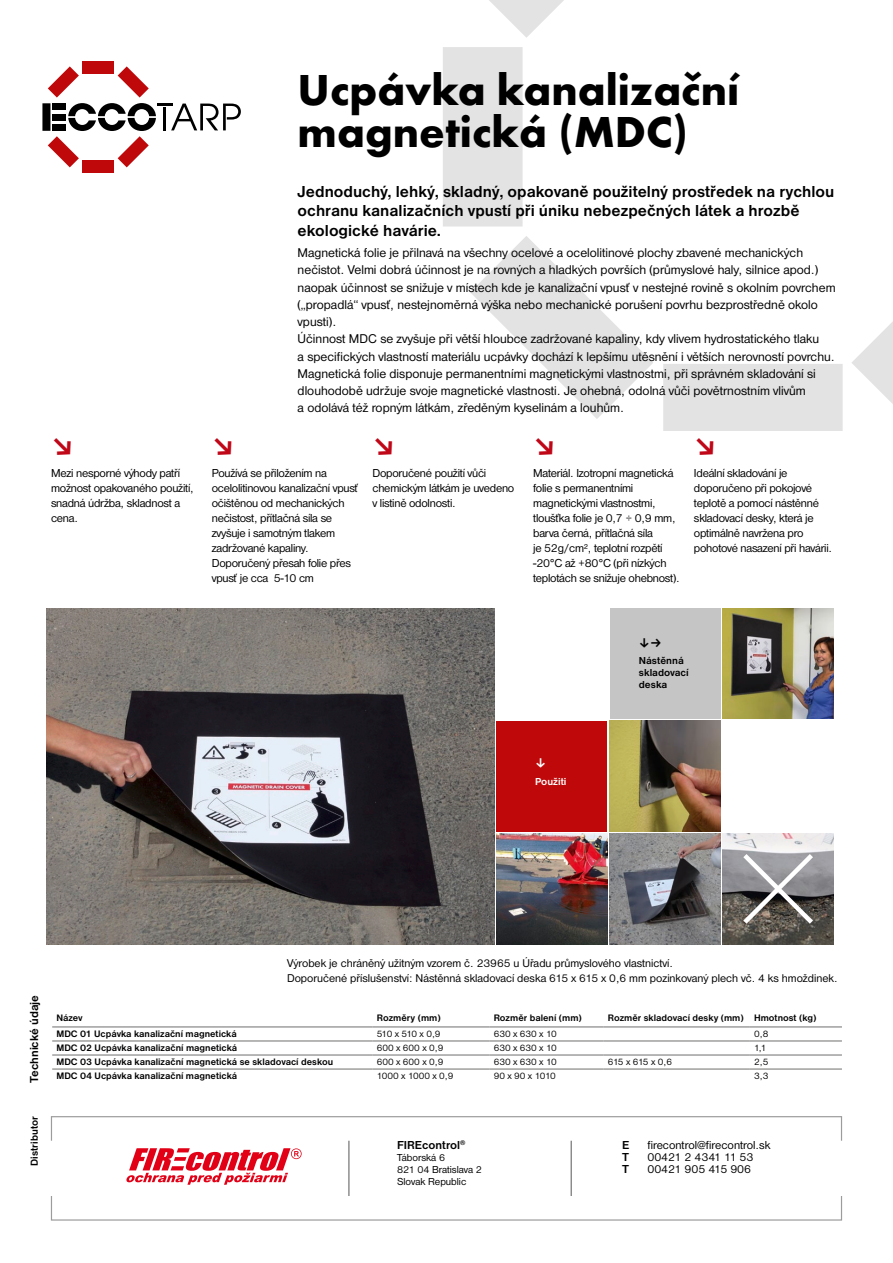
<style>
.page{position:relative;width:893px;height:1263px;background:#fff}
.page>*{position:absolute;margin:0;border:0;box-sizing:border-box;transform-origin:0 0}
.titulek{font:700 45px/42px "Futura TOT";color:#000}
.odrazky_sipky{font:33.75px "FF Dingbats Arrows One";color:#c00718}
.perex{font:700 16.5px/19.5px "Nimbus Sans DOT";color:#000}
.text{font:13.2px/17.2px "Nimbus Sans DOT";color:#000}
.odrazky{font:12px/15px "Nimbus Sans DOT";letter-spacing:-.02em;color:#000}
.odrazky-2{font:12px "Nimbus Sans DOT";color:#000}
.titulek_tech_udaje{font:700 12px "Nimbus Sans DOT";color:#000}
.poznamka{font:11.7px "Nimbus Sans DOT";color:#000}
.t1{font:10.5px/12px "Nimbus Sans DOT";color:#000}
.popisky{font:700 10.5px/12px "Nimbus Sans DOT";color:#000}
.popisky-2{font:700 10.5px "Nimbus Sans DOT";color:#fff}
.tabulka_text_bold{font:700 9.75px "Nimbus Sans DOT";color:#000}
.tabulka_text{font:9.75px "Nimbus Sans DOT";color:#000}
.tabulka_text_zahlavi{font:700 9.75px "Nimbus Sans DOT";color:#000}
</style>
<div class="page">
<div style="left:51px;top:1116px;width:791px;height:25px;border:1px solid #9c9c9c"></div>
<div style="left:51px;top:1195px;width:791px;height:25px;border:1px solid #9c9c9c"></div>
<svg style="left:126px;top:1148px;width:176px;height:37px"></svg>
<hr style="left:348px;top:1141px;width:1px;height:55px;background:#565655">
<hr style="left:571px;top:1141px;width:1px;height:55px;background:#565655">
<div style="left:448px;top:52px;width:70px;height:170px;background:#e3e3e3"></div>
<div style="left:443px;top:47px;width:80px;height:179px;border:10px solid #e3e3e3"></div>
<svg style="left:470px;top:236px;width:423px;height:195px"></svg>
<svg style="left:489px;top:0;width:75px;height:38px"></svg>
<img style="left:47px;top:608px;width:448px;height:336px">
<img style="left:723px;top:608px;width:110px;height:111px">
<div style="left:610px;top:608px;width:110px;height:111px;background:#c5c5c6"></div>
<div style="left:497px;top:721px;width:110px;height:110px;background:#bf0809"></div>
<img style="left:610px;top:721px;width:110px;height:110px">
<img style="left:610px;top:833px;width:110px;height:111px">
<img style="left:497px;top:833px;width:110px;height:111px">
<hr style="left:52px;top:1026px;width:321px;height:1px;background:#6f6f6e">
<hr style="left:373px;top:1026px;width:116px;height:1px;background:#6f6f6e">
<hr style="left:489px;top:1026px;width:115px;height:1px;background:#6f6f6e">
<hr style="left:604px;top:1026px;width:146px;height:1px;background:#6f6f6e">
<hr style="left:750px;top:1026px;width:92px;height:1px;background:#6f6f6e">
<hr style="left:52px;top:1040px;width:321px;height:1px;background:#6f6f6e">
<hr style="left:373px;top:1040px;width:116px;height:1px;background:#6f6f6e">
<hr style="left:489px;top:1040px;width:115px;height:1px;background:#6f6f6e">
<hr style="left:604px;top:1040px;width:146px;height:1px;background:#6f6f6e">
<hr style="left:750px;top:1040px;width:92px;height:1px;background:#6f6f6e">
<hr style="left:52px;top:1055px;width:321px;height:1px;background:#6f6f6e">
<hr style="left:373px;top:1055px;width:116px;height:1px;background:#6f6f6e">
<hr style="left:489px;top:1055px;width:115px;height:1px;background:#6f6f6e">
<hr style="left:604px;top:1055px;width:146px;height:1px;background:#6f6f6e">
<hr style="left:750px;top:1055px;width:92px;height:1px;background:#6f6f6e">
<hr style="left:52px;top:1069px;width:321px;height:1px;background:#6f6f6e">
<hr style="left:373px;top:1069px;width:116px;height:1px;background:#6f6f6e">
<hr style="left:489px;top:1069px;width:115px;height:1px;background:#6f6f6e">
<hr style="left:604px;top:1069px;width:146px;height:1px;background:#6f6f6e">
<hr style="left:750px;top:1069px;width:92px;height:1px;background:#6f6f6e">
<img style="left:723px;top:833px;width:110px;height:111px">
<svg style="left:738px;top:849px;width:80px;height:79px;background:#8b8989"></svg>
<div style="left:83px;top:61px;width:31px;height:13px;background:#bf0809"></div>
<div style="left:83px;top:160px;width:31px;height:13px;background:#bf0809"></div>
<div style="left:42px;top:103px;width:8px;height:28px;background:#000"></div>
<svg style="left:48px;top:66px;width:193px;height:101px"></svg>
<p class="odrazky_sipky" style="left:51px;top:435px;width:24px">●</p>
<p class="odrazky" style="left:51px;top:466px;width:144px">Mezi nesporné výhody patří možnost opakovaného použití, snadná údržba, skladnost a cena.</p>
<p class="titulek" style="left:298px;top:68px;width:443px">Ucpávka kanalizační magnetická (MDC)</p>
<p class="perex" style="left:298px;top:181px;width:538px">Jednoduchý, lehký, skladný, opakovaně použitelný prostředek na rychlou ochranu kanalizačních vpustí při úniku nebezpečných látek a hrozbě ekologické havárie.</p>
<p class="text" style="left:298px;top:244px;width:539px">Magnetická folie je přilnavá na všechny ocelové a ocelolitinové plochy zbavené mechanických nečistot. Velmi dobrá účinnost je na rovných a hladkých površích (průmyslové haly, silnice apod.) naopak účinnost se snižuje v místech kde je kanalizační vpusť v nestejné rovině s okolním povrchem („propadlá“ vpusť, nestejnoměrná výška nebo mechanické porušení povrhu bezprostředně okolo vpusti).</p>
<p class="text" style="left:298px;top:330px;width:539px">Účinnost MDC se zvyšuje při větší hloubce zadržované kapaliny, kdy vlivem hydrostatického tlaku<br>a specifických vlastností materiálu ucpávky dochází k lepšímu utěsnění i větších nerovností povrchu.</p>
<p class="text" style="left:298px;top:365px;width:520px">Magnetická folie disponuje permanentními magnetickými vlastnostmi, při správném skladování si dlouhodobě udržuje svoje magnetické vlastnosti. Je ohebná, odolná vůči povětrnostním vlivům<br>a odolává též ropným látkám, zředěným kyselinám a louhům.</p>
<p class="odrazky_sipky" style="left:212px;top:435px;width:24px">●</p>
<p class="odrazky" style="left:212px;top:466px;width:148px">Používá se přiložením na ocelolitinovou kanalizační vpusť očištěnou od mechanických nečistost, přítlačná síla se zvyšuje i samotným tlakem zadržované kapaliny.<br>Doporučený přesah folie přes vpusť je cca 5-10 cm</p>
<p class="odrazky_sipky" style="left:372px;top:435px;width:24px">●</p>
<p class="odrazky" style="left:372px;top:466px;width:143px">Doporučené použití vůči chemickým látkám je uvedeno v listině odolnosti.</p>
<p class="odrazky_sipky" style="left:533px;top:435px;width:24px">●</p>
<p class="odrazky" style="left:533px;top:466px;width:148px">Materiál. Izotropní magnetická folie s permanentními magnetickými vlastnostmi, tloušťka folie je 0,7 ÷ 0,9 mm, barva černá, přítlačná síla<br>je 52g/cm², teplotní rozpětí -20°C až +80°C (při nízkých teplotách se snižuje ohebnost).</p>
<p class="odrazky_sipky" style="left:694px;top:435px;width:24px">●</p>
<p class="odrazky" style="left:694px;top:466px;width:140px">Ideální skladování je doporučeno při pokojové teplotě a pomocí nástěnné skladovací desky, která je optimálně navržena pro pohotové nasazení při havárii.</p>
<p class="popisky" style="left:639px;top:654px;width:51px">Nástěnná skladovací deska</p>
<p class="popisky-2" style="left:535px;top:775px;width:33px">Použiti</p>
<p class="titulek_tech_udaje" style="left:28px;top:1083px;width:89px;rotate:-90deg">Technické údaje</p>
<p class="popisky" style="left:29px;top:1166px;width:51px;rotate:-90deg">Distributor</p>
<p class="poznamka" style="left:287px;top:957px;width:387px">Výrobek je chráněný užitným vzorem č. 23965 u Úřadu průmyslového vlastnictví.</p>
<p class="poznamka" style="left:287px;top:971px;width:552px">Doporučené příslušenství: Nástěnná skladovací deska 615 x 615 x 0,6 mm pozinkovaný plech vč. 4 ks hmoždinek.</p>
<p class="tabulka_text_zahlavi" style="left:56px;top:1013px;width:28px">Název</p>
<p class="tabulka_text_zahlavi" style="left:377px;top:1013px;width:65px">Rozměry (mm)</p>
<p class="tabulka_text_zahlavi" style="left:494px;top:1013px;width:90px">Rozměr balení (mm)</p>
<p class="tabulka_text_zahlavi" style="left:608px;top:1013px;width:138px">Rozměr skladovací desky (mm)</p>
<p class="tabulka_text_zahlavi" style="left:754px;top:1013px;width:64px">Hmotnost (kg)</p>
<p class="tabulka_text_bold" style="left:56px;top:1028px;width:182px">MDC 01 Ucpávka kanalizační magnetická</p>
<p class="tabulka_text" style="left:377px;top:1028px;width:65px">510 x 510 x 0,9</p>
<p class="tabulka_text" style="left:494px;top:1028px;width:65px">630 x 630 x 10</p>
<p class="tabulka_text" style="left:754px;top:1028px;width:16px">0,8</p>
<p class="tabulka_text_bold" style="left:56px;top:1042px;width:182px">MDC 02 Ucpávka kanalizační magnetická</p>
<p class="tabulka_text" style="left:377px;top:1042px;width:68px">600 x 600 x 0,9</p>
<p class="tabulka_text" style="left:494px;top:1042px;width:65px">630 x 630 x 10</p>
<p class="tabulka_text" style="left:754px;top:1042px;width:14px">1,1</p>
<p class="tabulka_text_bold" style="left:56px;top:1056px;width:278px">MDC 03 Ucpávka kanalizační magnetická se skladovací deskou</p>
<p class="tabulka_text" style="left:377px;top:1056px;width:68px">600 x 600 x 0,9</p>
<p class="tabulka_text" style="left:494px;top:1056px;width:65px">630 x 630 x 10</p>
<p class="tabulka_text" style="left:608px;top:1056px;width:66px">615 x 615 x 0,6</p>
<p class="tabulka_text" style="left:754px;top:1056px;width:16px">2,5</p>
<p class="tabulka_text_bold" style="left:56px;top:1070px;width:182px">MDC 04 Ucpávka kanalizační magnetická</p>
<p class="tabulka_text" style="left:377px;top:1070px;width:78px">1000 x 1000 x 0,9</p>
<p class="tabulka_text" style="left:494px;top:1070px;width:64px">90 x 90 x 1010</p>
<p class="tabulka_text" style="left:754px;top:1070px;width:16px">3,3</p>
<p class="titulek_tech_udaje" style="left:397px;top:1138px;width:70px">FIREcontrol<sup>®</sup></p>
<p class="t1" style="left:397px;top:1151px;width:86px">Táborská 6<br>821 04 Bratislava 2<br>Slovak Republic</p>
<p class="titulek_tech_udaje" style="left:622px;top:1138px;width:9px">E</p>
<p class="odrazky-2" style="left:647px;top:1138px;width:125px">firecontrol@firecontrol.sk</p>
<p class="titulek_tech_udaje" style="left:622px;top:1150px;width:8px">T</p>
<p class="odrazky-2" style="left:647px;top:1150px;width:108px">00421 2 4341 11 53</p>
<p class="titulek_tech_udaje" style="left:622px;top:1162px;width:8px">T</p>
<p class="odrazky-2" style="left:647px;top:1162px;width:105px">00421 905 415 906</p>
</div>
